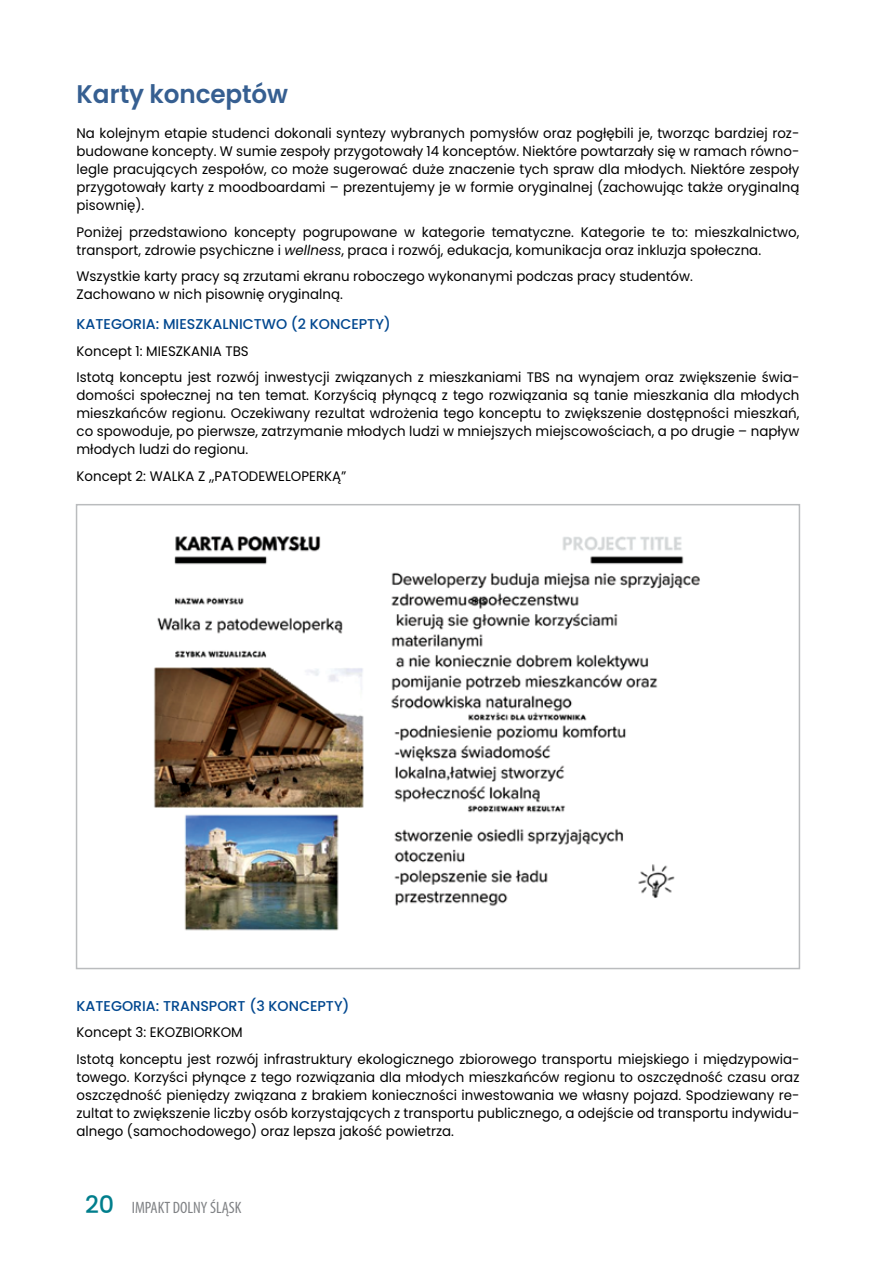
<style>
.page{position:relative;width:893px;height:1263px;background:#fff}
.page>*{position:absolute;margin:0;border:0;box-sizing:border-box;transform-origin:0 0}
.t1{font:600 25.5px "Poppins";letter-spacing:-.005em;color:#365f91}
.t2{font:condensed 16.5px "Myriad Pro";color:#808285}
.t3{font:500 14.25px "Poppins";color:#00478f}
.t4{font:13.8px/18px "Poppins";color:#000}
.s1{font-style:italic}
.s2{font-family:"Poppins";font-weight:500;font-stretch:normal;font-size:24px;color:#007e8c}
</style>
<div class="page">
<img style="left:154px;top:536px;width:546px;height:395px">
<div style="left:76px;top:504px;width:724px;height:465px;border:2px solid #babcbe"></div>
<h1 class="t1" style="left:77px;top:80px;width:213px">Karty konceptów</h1>
<p class="t4" style="left:77px;top:125px;width:724px;text-align:justify">Na kolejnym etapie studenci dokonali syntezy wybranych pomysłów oraz pogłębili je, tworząc bardziej roz&shy;budowane koncepty. W sumie zespoły przygotowały 14 konceptów. Niektóre powtarzały się w ramach równo&shy;legle pracujących zespołów, co może sugerować duże znaczenie tych spraw dla młodych. Niektóre zespoły przygotowały karty z moodboardami – prezentujemy je w formie oryginalnej (zachowując także oryginalną pisownię).</p>
<p class="t4" style="left:77px;top:223px;width:724px">Poniżej przedstawiono koncepty pogrupowane w kategorie tematyczne. Kategorie te to: mieszkalnictwo, transport, zdrowie psychiczne i <span class="s1">wellness</span>, praca i rozwój, edukacja, komunikacja oraz inkluzja społeczna.</p>
<p class="t4" style="left:77px;top:268px;width:618px">Wszystkie karty pracy są zrzutami ekranu roboczego wykonanymi podczas pracy studentów.<br>Zachowano w nich pisownię oryginalną.</p>
<p class="t3" style="left:77px;top:316px;width:316px">KATEGORIA: MIESZKALNICTWO (2 KONCEPTY)</p>
<p class="t4" style="left:77px;top:338px;width:724px;line-height:26.5px">Koncept 1: MIESZKANIA TBS<br>Istotą konceptu jest rozwój inwestycji związanych z mieszkaniami TBS na wynajem oraz zwiększenie świa-</p>
<p class="t4" style="left:77px;top:387px;width:724px;text-align:justify">domości społecznej na ten temat. Korzyścią płynącą z tego rozwiązania są tanie mieszkania dla młodych mieszkańców regionu. Oczekiwany rezultat wdrożenia tego konceptu to zwiększenie dostępności mieszkań, co spowoduje, po pierwsze, zatrzymanie młodych ludzi w mniejszych miejscowościach, a po drugie – napływ młodych ludzi do regionu.</p>
<p class="t4" style="left:77px;top:467px;width:271px">Koncept 2: WALKA Z „PATODEWELOPERKĄ”</p>
<p class="t3" style="left:77px;top:997px;width:275px">KATEGORIA: TRANSPORT (3 KONCEPTY)</p>
<p class="t4" style="left:77px;top:1019px;width:724px;line-height:26.5px">Koncept 3: EKOZBIORKOM<br>Istotą konceptu jest rozwój infrastruktury ekologicznego zbiorowego transportu miejskiego i międzypowia-</p>
<p class="t4" style="left:77px;top:1068px;width:724px;text-align:justify">towego. Korzyści płynące z tego rozwiązania dla młodych mieszkańców regionu to oszczędność czasu oraz oszczędność pieniędzy związana z brakiem konieczności inwestowania we własny pojazd. Spodziewany re&shy;zultat to zwiększenie liczby osób korzystających z transportu publicznego, a odejście od transportu indywidu&shy;alnego (samochodowego) oraz lepsza jakość powietrza.</p>
<p class="t2" style="left:85px;top:1198px;width:158px"><span class="s2">20</span> IMPAKT DOLNY ŚLĄSK</p>
</div>
